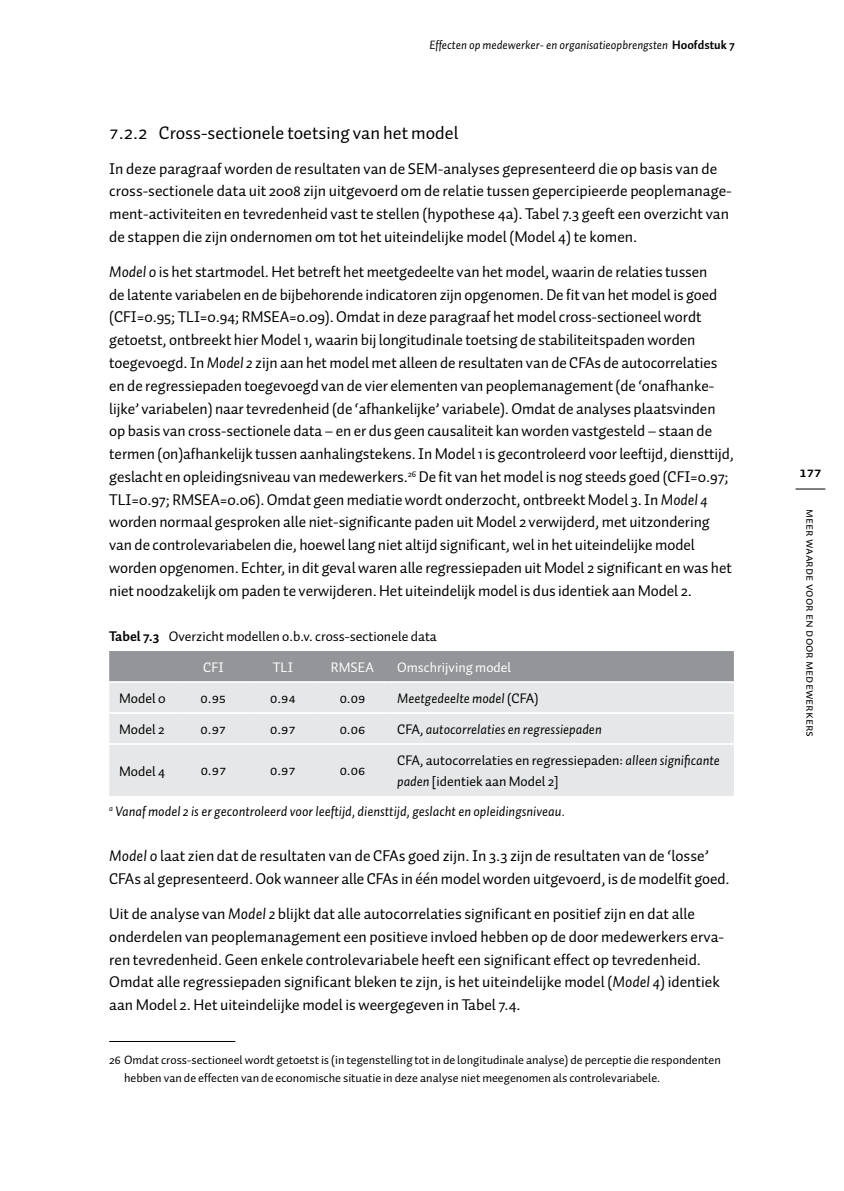
<style>
.page{position:relative;width:844px;height:1191px;background:#fff}
.page>*{position:absolute;margin:0;border:0;box-sizing:border-box;transform-origin:0 0}
.t1{font:18.38px "Auto 1";color:#000}
.t2{font:15.75px/22.8px "Auto 1";letter-spacing:-.005em;color:#000}
.t3{font:14px/21px "Auto 1";color:#000}
.t4{font:italic 14px "Auto 1";color:#000}
.t5{font:14px "Auto 1 Regular Sm Cp";color:#000}
.t6{font:14px "Auto 1";color:#fff}
.t7{font:14px "Auto 1 Bold Sm Cp";color:#000}
.t8{font:12.25px/17.5px "Auto 1";color:#000}
.t9{font:italic 12.25px "Auto 1";color:#000}
.t10{font:12.25px "Auto 1 Regular Sm Cp";color:#000}
.s1{font-weight:700;font-style:normal}
.s2{font-family:"Auto 1 Regular Sm Cp"}
.s3{font-style:italic}
.s4{font-weight:700}
.s5{font-style:normal}
</style>
<div class="page">
<hr style="left:795px;top:489px;width:30px;height:1px;background:#000">
<div style="left:109px;top:651px;width:624px;height:30px;background:#939598"></div>
<div style="left:109px;top:683px;width:624px;height:113px;background:#e6e7e8"></div>
<hr style="left:109px;top:712px;width:70px;height:2px;background:#fff">
<hr style="left:179px;top:712px;width:69px;height:2px;background:#fff">
<hr style="left:248px;top:712px;width:69px;height:2px;background:#fff">
<hr style="left:317px;top:712px;width:70px;height:2px;background:#fff">
<hr style="left:387px;top:712px;width:346px;height:2px;background:#fff">
<hr style="left:109px;top:743px;width:70px;height:2px;background:#fff">
<hr style="left:179px;top:743px;width:69px;height:2px;background:#fff">
<hr style="left:248px;top:743px;width:69px;height:2px;background:#fff">
<hr style="left:317px;top:743px;width:70px;height:2px;background:#fff">
<hr style="left:387px;top:743px;width:346px;height:2px;background:#fff">
<hr style="left:109px;top:1041px;width:126px;height:1px;background:#000">
<p class="t9" style="left:429px;top:38px;width:307px">Effecten op medewerker- en organisatieopbrengsten <span class="s1">Hoofdstuk 7</span></p>
<p class="t1" style="left:109px;top:121px;width:350px"><span class="s2">7.2.2</span> Cross-sectionele toetsing van het model</p>
<p class="t2" style="left:109px;top:157px;width:624px">In deze paragraaf worden de resultaten van de SEM-analyses gepresenteerd die op basis van de cross-sectionele data uit 2008 zijn uitgevoerd om de relatie tussen gepercipieerde peoplemanage&shy;ment-activiteiten en tevredenheid vast te stellen (hypothese 4a). Tabel 7.3 geeft een overzicht van de stappen die zijn ondernomen om tot het uiteindelijke model (Model 4) te komen.</p>
<p class="t2" style="left:109px;top:260px;width:626px"><span class="s3">Model 0</span> is het startmodel. Het betreft het meetgedeelte van het model, waarin de relaties tussen<br>de latente variabelen en de bijbehorende indicatoren zijn opgenomen. De fit van het model is goed (CFI=0.95; TLI=0.94; RMSEA=0.09). Omdat in deze paragraaf het model cross-sectioneel wordt getoetst, ontbreekt hier Model 1, waarin bij longitudinale toetsing de stabiliteitspaden worden toegevoegd. In <span class="s3">Model 2</span> zijn aan het model met alleen de resultaten van de CFAs de autocorrelaties en de regressiepaden toegevoegd van de vier elementen van peoplemanagement (de ‘onafhanke&shy;lijke’ variabelen) naar tevredenheid (de ‘afhankelijke’ variabele). Omdat de analyses plaatsvinden op basis van cross-sectionele data – en er dus geen causaliteit kan worden vastgesteld – staan de termen (on)afhankelijk tussen aanhalingstekens. In Model 1 is gecontroleerd voor leeftijd, diensttijd, geslacht en opleidingsniveau van medewerkers.<sup>26</sup> De fit van het model is nog steeds goed (CFI=0.97; TLI=0.97; RMSEA=0.06). Omdat geen mediatie wordt onderzocht, ontbreekt Model 3. In <span class="s3">Model 4 </span>worden normaal gesproken alle niet-significante paden uit Model 2 verwijderd, met uitzondering van de controlevariabelen die, hoewel lang niet altijd significant, wel in het uiteindelijke model worden opgenomen. Echter, in dit geval waren alle regressiepaden uit Model 2 significant en was het niet noodzakelijk om paden te verwijderen. Het uiteindelijk model is dus identiek aan Model 2.</p>
<p class="t3" style="left:109px;top:625px;width:329px"><span class="s4">Tabel 7.3</span> Overzicht modellen o.b.v. cross-sectionele data</p>
<p class="t6" style="left:203px;top:658px;width:22px">CFI</p>
<p class="t6" style="left:273px;top:658px;width:22px">TLI</p>
<p class="t6" style="left:331px;top:658px;width:45px">RMSEA</p>
<p class="t6" style="left:397px;top:658px;width:115px">Omschrijving model</p>
<p class="t3" style="left:119px;top:687px;width:48px">Model 0</p>
<p class="t5" style="left:200px;top:692px;width:27px">0.95</p>
<p class="t5" style="left:270px;top:692px;width:27px">0.94</p>
<p class="t5" style="left:339px;top:692px;width:27px">0.09</p>
<p class="t4" style="left:397px;top:689px;width:143px">Meetgedeelte model <span class="s5">(CFA)</span></p>
<p class="t3" style="left:119px;top:718px;width:47px">Model 2</p>
<p class="t5" style="left:200px;top:723px;width:27px">0.97</p>
<p class="t5" style="left:270px;top:723px;width:27px">0.97</p>
<p class="t5" style="left:339px;top:723px;width:27px">0.06</p>
<p class="t4" style="left:397px;top:720px;width:206px"><span class="s5">CFA,</span> autocorrelaties en regressiepaden</p>
<p class="t3" style="left:119px;top:760px;width:47px">Model 4</p>
<p class="t5" style="left:201px;top:764px;width:27px">0.97</p>
<p class="t5" style="left:270px;top:764px;width:27px">0.97</p>
<p class="t5" style="left:339px;top:764px;width:27px">0.06</p>
<p class="t3" style="left:397px;top:749px;width:324px">CFA, autocorrelaties en regressiepaden: <span class="s3">alleen significante paden</span> [identiek aan Model 2]</p>
<p class="t4" style="left:109px;top:802px;width:457px"><sup>a</sup> Vanaf model 2 is er gecontroleerd voor leeftijd, diensttijd, geslacht en opleidingsniveau.</p>
<p class="t2" style="left:109px;top:844px;width:622px"><span class="s3">Model 0</span> laat zien dat de resultaten van de CFAs goed zijn. In 3.3 zijn de resultaten van de ‘losse’<br>CFAs al gepresenteerd. Ook wanneer alle CFAs in één model worden uitgevoerd, is de modelfit goed.</p>
<p class="t2" style="left:109px;top:902px;width:616px">Uit de analyse van <span class="s3">Model 2</span> blijkt dat alle autocorrelaties significant en positief zijn en dat alle onderdelen van peoplemanagement een positieve invloed hebben op de door medewerkers erva&shy;ren tevredenheid. Geen enkele controlevariabele heeft een significant effect op tevredenheid.<br>Omdat alle regressiepaden significant bleken te zijn, is het uiteindelijke model (<span class="s3">Model 4</span>) identiek aan Model 2. Het uiteindelijke model is weergegeven in Tabel 7.4.</p>
<p class="t8" style="left:124px;top:1051px;width:598px;text-indent:-15px">26 Omdat cross-sectioneel wordt getoetst is (in tegenstelling tot in de longitudinale analyse) de perceptie die respondenten hebben van de effecten van de economische situatie in deze analyse niet meegenomen als controlevariabele.</p>
<p class="t7" style="left:799px;top:466px;width:23px">177</p>
<p class="t10" style="left:815px;top:508px;width:230px;rotate:90deg">Meer waarde voor en door medewerkers</p>
</div>
